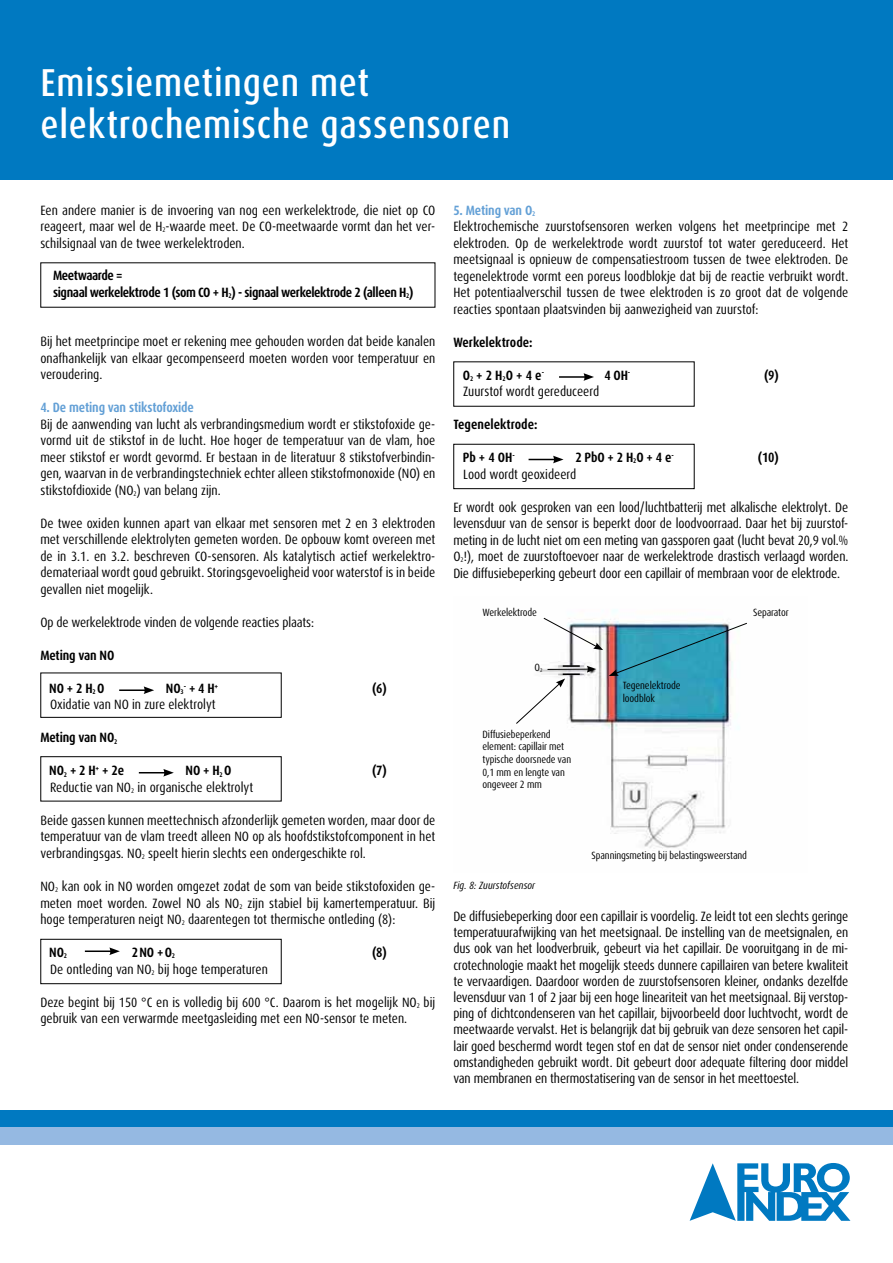
<style>
.page{position:relative;width:893px;height:1263px;background:#fff}
.page>*{position:absolute;margin:0;border:0;box-sizing:border-box;transform-origin:0 0}
.t1{font:500 condensed 39px/42px "Dax Pro";letter-spacing:.02em;color:#fff}
.t2{font:condensed 13.5px/16.5px "Dax Pro";color:#000;text-align:justify}
.t3{font:700 condensed 13.5px/16.5px "Dax Pro";letter-spacing:-.025em;color:#000}
.t4{font:700 condensed 13.5px "Dax Pro";color:#000}
.t5{font:700 condensed 13.5px "Dax Pro";letter-spacing:-.01em;color:#63a0d6}
.t6{font:condensed 10.5px/12.6px "Dax Pro";letter-spacing:-.01em;color:#000}
.t7{font:italic condensed 10.5px "Dax Pro";color:#000}
.s1{font-weight:700;color:#63a0d6}
</style>
<div class="page">
<div style="left:0;top:1110px;width:893px;height:17px;background:#0079c1"></div>
<div style="left:0;top:1127px;width:893px;height:17px;background:#95b9e2"></div>
<div style="left:0;top:0;width:893px;height:180px;background:#0079c1"></div>
<svg style="left:690px;top:1163px;width:160px;height:58px"></svg>
<hr style="left:119px;top:689px;width:27px;height:2px;background:#000">
<svg style="left:144px;top:686px;width:10px;height:8px"></svg>
<svg style="left:139px;top:769px;width:35px;height:7px"></svg>
<hr style="left:85px;top:950px;width:27px;height:2px;background:#000">
<svg style="left:109px;top:947px;width:11px;height:8px"></svg>
<hr style="left:559px;top:376px;width:27px;height:2px;background:#000">
<svg style="left:583px;top:373px;width:11px;height:8px"></svg>
<svg style="left:529px;top:456px;width:35px;height:7px"></svg>
<img style="left:537px;top:610px;width:202px;height:239px">
<svg style="left:543px;top:617px;width:60px;height:33px"></svg>
<svg style="left:609px;top:622px;width:138px;height:54px;background:#59a2b7"></svg>
<hr style="left:547px;top:669px;width:42px;height:1px;background:#000">
<svg style="left:587px;top:666px;width:9px;height:7px"></svg>
<svg style="left:563px;top:665px;width:17px;height:2px"></svg>
<svg style="left:516px;top:673px;width:64px;height:51px"></svg>
<div style="left:40px;top:672px;width:242px;height:46px;border:1px solid #000"></div>
<div style="left:40px;top:939px;width:242px;height:45px;border:1px solid #000"></div>
<div style="left:453px;top:444px;width:242px;height:45px;border:1px solid #000"></div>
<div style="left:40px;top:756px;width:242px;height:45px;border:1px solid #000"></div>
<h1 class="t1" style="left:40px;top:62px;width:471px">Emissiemetingen met elektrochemische gassensoren</h1>
<p class="t2" style="left:40px;top:202px;width:397px">Een andere manier is de invoering van nog een werkelektrode, die niet op CO reageert, maar wel de H<sub>2</sub>-waarde meet. De CO-meetwaarde vormt dan het ver&shy;schilsignaal van de twee werkelektroden.</p>
<p class="t3" style="left:53px;top:268px;width:362px">Meetwaarde =<br>signaal werkelektrode 1 (som CO + H<sub>2</sub>) - signaal werkelektrode 2 (alleen H<sub>2</sub>)</p>
<p class="t2" style="left:40px;top:334px;width:396px">Bij het meetprincipe moet er rekening mee gehouden worden dat beide kanalen onafhankelijk van elkaar gecompenseerd moeten worden voor temperatuur en veroudering.</p>
<p class="t5" style="left:40px;top:399px;width:155px">4. De meting van stikstofoxide</p>
<p class="t2" style="left:40px;top:416px;width:396px">Bij de aanwending van lucht als verbrandingsmedium wordt er stikstofoxide ge&shy;vormd uit de stikstof in de lucht. Hoe hoger de temperatuur van de vlam, hoe meer stikstof er wordt gevormd. Er bestaan in de literatuur 8 stikstofverbindin&shy;gen, waarvan in de verbrandingstechniek echter alleen stikstofmonoxide (NO) en stikstofdioxide (NO<sub>2</sub>) van belang zijn.</p>
<p class="t2" style="left:40px;top:515px;width:396px">De twee oxiden kunnen apart van elkaar met sensoren met 2 en 3 elektroden met verschillende elektrolyten gemeten worden. De opbouw komt overeen met de in 3.1. en 3.2. beschreven CO-sensoren. Als katalytisch actief werkelektro&shy;demateriaal wordt goud gebruikt. Storingsgevoeligheid voor waterstof is in beide gevallen niet mogelijk.</p>
<p class="t2" style="left:40px;top:614px;width:275px">Op de werkelektrode vinden de volgende reacties plaats:</p>
<p class="t3" style="left:40px;top:647px;width:75px">Meting van NO</p>
<p class="t3" style="left:49px;top:680px;width:57px">NO + 2 H<sub>2</sub> O</p>
<p class="t3" style="left:166px;top:680px;width:54px">NO<sub>3</sub><sup>-</sup> + 4 H<sup>+</sup></p>
<p class="t3" style="left:372px;top:680px;width:16px">(6)</p>
<p class="t2" style="left:50px;top:697px;width:167px">Oxidatie van NO in zure elektrolyt</p>
<p class="t3" style="left:40px;top:730px;width:79px">Meting van NO<sub>2</sub></p>
<p class="t3" style="left:49px;top:763px;width:76px">NO<sub>2</sub> + 2 H<sup>+</sup> + 2e</p>
<p class="t3" style="left:186px;top:763px;width:47px">NO + H<sub>2</sub> O</p>
<p class="t3" style="left:372px;top:763px;width:16px">(7)</p>
<p class="t2" style="left:50px;top:779px;width:205px">Reductie van NO<sub>2</sub> in organische elektrolyt</p>
<p class="t2" style="left:40px;top:812px;width:396px">Beide gassen kunnen meettechnisch afzonderlijk gemeten worden, maar door de temperatuur van de vlam treedt alleen NO op als hoofdstikstofcomponent in het verbrandingsgas. NO<sub>2</sub> speelt hierin slechts een ondergeschikte rol.</p>
<p class="t2" style="left:40px;top:878px;width:396px">NO<sub>2</sub> kan ook in NO worden omgezet zodat de som van beide stikstofoxiden ge&shy;meten moet worden. Zowel NO als NO<sub>2</sub> zijn stabiel bij kamertemperatuur. Bij hoge temperaturen neigt NO<sub>2</sub> daarentegen tot thermische ontleding (8):</p>
<p class="t3" style="left:49px;top:944px;width:19px">NO<sub>2</sub></p>
<p class="t3" style="left:132px;top:944px;width:45px">2NO +O<sub>2</sub></p>
<p class="t3" style="left:372px;top:944px;width:16px">(8)</p>
<p class="t2" style="left:50px;top:961px;width:219px">De ontleding van NO<sub>2</sub> bij hoge temperaturen</p>
<p class="t2" style="left:40px;top:994px;width:396px">Deze begint bij 150 °C en is volledig bij 600 °C. Daarom is het mogelijk NO<sub>2</sub> bij gebruik van een verwarmde meetgasleiding met een NO-sensor te meten.</p>
<p class="t2" style="left:453px;top:202px;width:396px;text-align:left"><span class="s1">5. Meting van O</span><sub>2<br></sub>Elektrochemische zuurstofsensoren werken volgens het meetprincipe met 2 elektroden. Op de werkelektrode wordt zuurstof tot water gereduceerd. Het meetsignaal is opnieuw de compensatiestroom tussen de twee elektroden. De tegenelektrode vormt een poreus loodblokje dat bij de reactie verbruikt wordt.<br>Het potentiaalverschil tussen de twee elektroden is zo groot dat de volgende reacties spontaan plaatsvinden bij aanwezigheid van zuurstof:</p>
<p class="t4" style="left:453px;top:333px;width:81px">Werkelektrode:</p>
<p class="t3" style="left:463px;top:367px;width:83px">O<sub>2</sub> + 2 H<sub>2</sub>O + 4 e<sup>-</sup></p>
<p class="t3" style="left:604px;top:367px;width:27px">4 OH<sup>-</sup></p>
<p class="t3" style="left:764px;top:367px;width:16px">(9)</p>
<p class="t2" style="left:463px;top:383px;width:138px">Zuurstof wordt gereduceerd</p>
<p class="t4" style="left:453px;top:416px;width:86px">Tegenelektrode:</p>
<p class="t3" style="left:463px;top:449px;width:54px">Pb + 4 OH<sup>-</sup></p>
<p class="t3" style="left:575px;top:449px;width:100px">2 PbO + 2 H<sub>2</sub>O + 4 e<sup>-</sup></p>
<p class="t3" style="left:758px;top:449px;width:23px">(10)</p>
<p class="t2" style="left:463px;top:466px;width:115px">Lood wordt geoxideerd</p>
<p class="t2" style="left:453px;top:499px;width:396px">Er wordt ook gesproken van een lood/luchtbatterij met alkalische elektrolyt. De levensduur van de sensor is beperkt door de loodvoorraad. Daar het bij zuurstof&shy;meting in de lucht niet om een meting van gassporen gaat (lucht bevat 20,9 vol.% O<sub>2</sub>!), moet de zuurstoftoevoer naar de werkelektrode drastisch verlaagd worden.<br>Die diffusiebeperking gebeurt door een capillair of membraan voor de elektrode.</p>
<p class="t6" style="left:482px;top:606px;width:56px">Werkelektrode</p>
<p class="t6" style="left:753px;top:606px;width:37px">Separator</p>
<p class="t6" style="left:535px;top:661px;width:9px">O<sub>2</sub></p>
<p class="t6" style="left:482px;top:728px;width:90px">Diffusiebeperkend element: capillair met typische doorsnede van<br>0,1 mm en lengte van ongeveer 2 mm</p>
<p class="t6" style="left:623px;top:679px;width:59px">Tegenelektrode loodblok</p>
<p class="t6" style="left:592px;top:849px;width:157px">Spanningsmeting bij belastingsweerstand</p>
<p class="t7" style="left:453px;top:878px;width:83px">Fig. 8: Zuurstofsensor</p>
<p class="t2" style="left:453px;top:908px;width:396px">De diffusiebeperking door een capillair is voordelig. Ze leidt tot een slechts geringe temperatuurafwijking van het meetsignaal. De instelling van de meetsignalen, en dus ook van het loodverbruik, gebeurt via het capillair. De vooruitgang in de mi&shy;crotechnologie maakt het mogelijk steeds dunnere capillairen van betere kwaliteit te vervaardigen. Daardoor worden de zuurstofsensoren kleiner, ondanks dezelfde levensduur van 1 of 2 jaar bij een hoge lineariteit van het meetsignaal. Bij verstop&shy;ping of dichtcondenseren van het capillair, bijvoorbeeld door luchtvocht, wordt de meetwaarde vervalst. Het is belangrijk dat bij gebruik van deze sensoren het capil&shy;lair goed beschermd wordt tegen stof en dat de sensor niet onder condenserende omstandigheden gebruikt wordt. Dit gebeurt door adequate filtering door middel van membranen en thermostatisering van de sensor in het meettoestel.</p>
</div>
